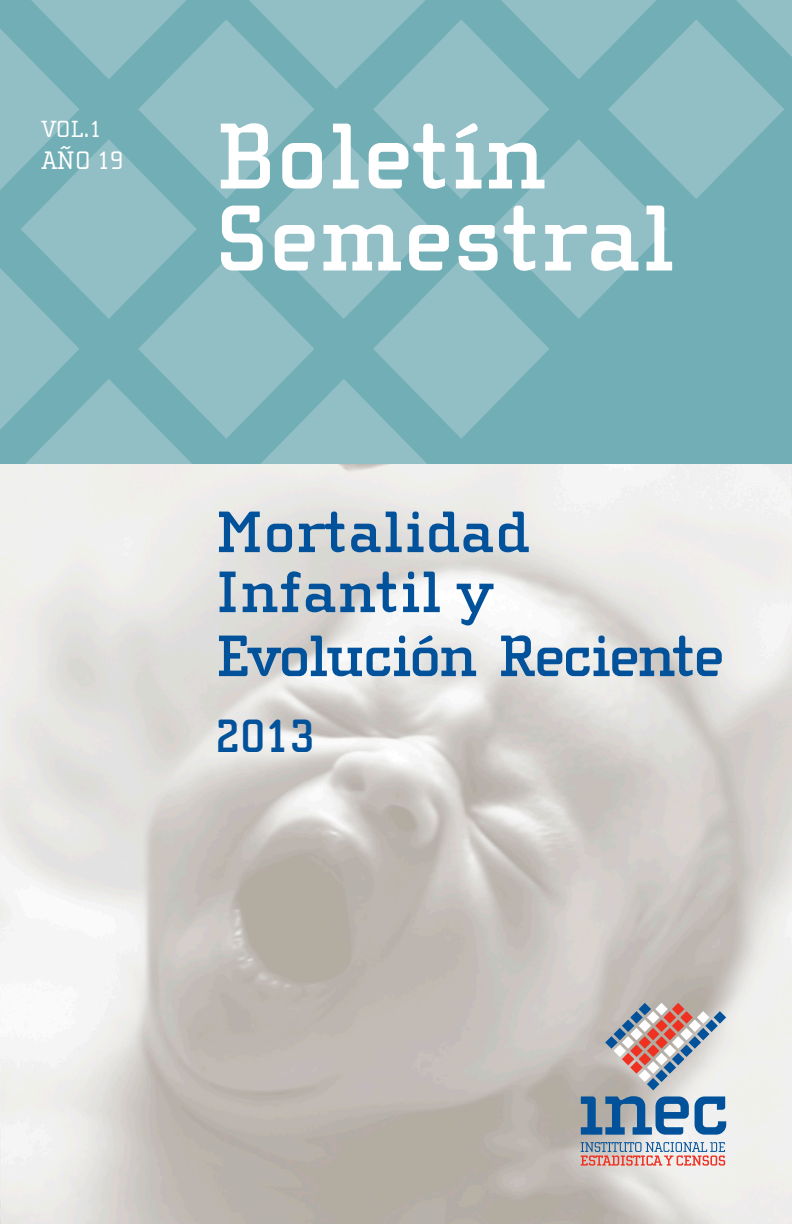
<style>
.page{position:relative;width:792px;height:1224px;background:#fff}
.page>*{position:absolute;margin:0;border:0;box-sizing:border-box;transform-origin:0 0}
.t1{font:700 96px "Cholla Slab";color:#fff}
.t2{font:700 60px "Cholla Slab";color:#01529a}
.t3{font:700 60px "Cholla Slab";letter-spacing:-.05em;color:#01529a}
.t4{font:700 48px "Cholla Slab";color:#01529a}
.t5{font:26px "Cholla Slab";color:#fff}
.t6{font:24px "Cholla Slab";color:#fff}
</style>
<div class="page">
<svg style="left:581px;top:1096px;width:108px;height:39px;background:#6088ab"></svg>
<svg style="left:695px;top:1096px;width:31px;height:39px"></svg>
<svg style="left:581px;top:1142px;width:144px;height:24px"></svg>
<svg style="left:605px;top:1003px;width:121px;height:87px;background:#beb0b2"></svg>
<svg style="left:0;top:0;width:792px;height:463px;background:#81b6bd"></svg>
<p class="t6" style="left:42px;top:116px;width:62px">VOL.1</p>
<p class="t5" style="left:42px;top:146px;width:83px">AÑO 19</p>
<p class="t1" style="left:215px;top:104px;width:333px">Boletín</p>
<p class="t1" style="left:215px;top:186px;width:462px">Semestral</p>
<p class="t2" style="left:215px;top:499px;width:316px">Mortalidad</p>
<p class="t2" style="left:215px;top:559px;width:280px">Infantil y</p>
<p class="t3" style="left:215px;top:623px;width:511px">Evolución Reciente</p>
<p class="t4" style="left:215px;top:710px;width:101px">2013</p>
</div>
